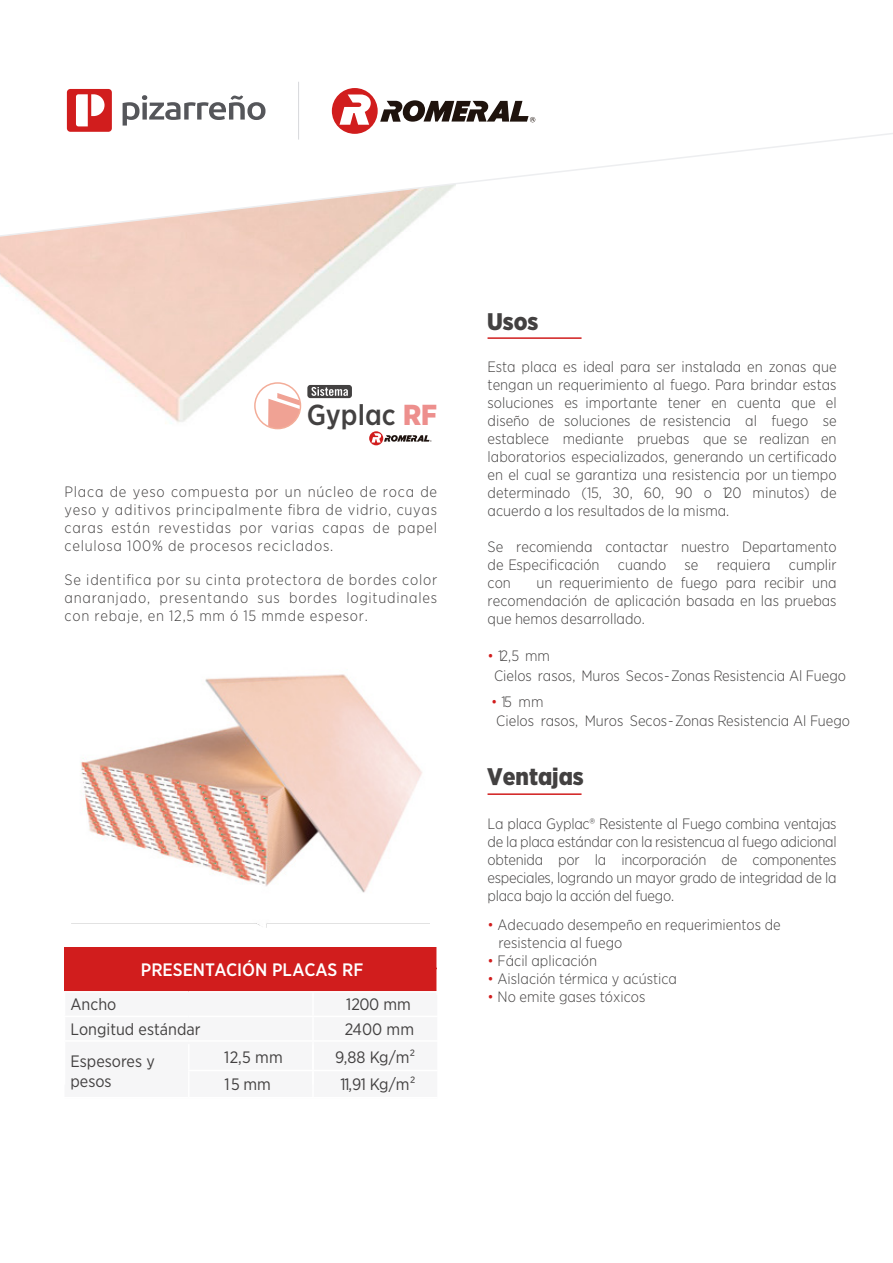
<style>
.page{position:relative;width:893px;height:1263px;background:#fff}
.page>*{position:absolute;margin:0;border:0;box-sizing:border-box;transform-origin:0 0}
.t1{font:500 28.95px "Gotham Narrow";color:#434141}
.t2{font:900 24px "Gotham Narrow";color:#434141}
.t3{font:500 18px "Gotham Narrow";color:#fff}
.t4{font:16.5px/19.8px "Gotham Narrow";color:#434141}
.t5{font:300 15px/18px "Gotham Narrow";color:#434141;text-align:justify}
.s1{font-weight:900;color:#ed8f8d}
.s2{color:#d11d1d}
</style>
<div class="page">
<img style="left:0;top:242px;width:390px;height:204px">
<svg style="left:0;top:88px;width:893px;height:154px"></svg>
<div style="left:67px;top:89px;width:45px;height:43px;background:#d11d1d;border-radius:4px"></div>
<svg style="left:76px;top:94px;width:29px;height:32px"></svg>
<svg style="left:123px;top:95px;width:142px;height:31px"></svg>
<svg style="left:380px;top:100px;width:155px;height:22px"></svg>
<div style="left:332px;top:88px;width:46px;height:46px;background:#d11d1d;border-radius:50%"></div>
<svg style="left:340px;top:94px;width:31px;height:31px"></svg>
<hr style="left:298px;top:82px;width:1px;height:58px;background:#d7d9dc">
<div style="left:65px;top:947px;width:372px;height:45px;background:#d11d1d"></div>
<hr style="left:436px;top:942px;width:2px;height:26px;background:#fff">
<hr style="left:436px;top:969px;width:2px;height:26px;background:#fff">
<hr style="left:64px;top:991px;width:125px;height:1px;background:#fff">
<hr style="left:189px;top:991px;width:124px;height:1px;background:#fff">
<hr style="left:313px;top:991px;width:125px;height:1px;background:#fff">
<svg style="left:307px;top:385px;width:45px;height:13px"></svg>
<svg style="left:255px;top:383px;width:45px;height:46px"></svg>
<svg style="left:263px;top:388px;width:37px;height:41px"></svg>
<div style="left:254px;top:382px;width:47px;height:47px;border:2px solid #f3ad99;border-radius:50%"></div>
<div style="left:369px;top:431px;width:14px;height:14px;background:#d11d1d;border-radius:50%"></div>
<svg style="left:371px;top:433px;width:61px;height:10px"></svg>
<hr style="left:488px;top:337px;width:94px;height:2px;background:#d11d1d">
<hr style="left:488px;top:793px;width:94px;height:2px;background:#d11d1d">
<img style="left:72px;top:674px;width:357px;height:253px">
<h1 class="t1" style="left:307px;top:396px;width:132px">Gyplac <span class="s1">RF</span></h1>
<p class="t5" style="left:65px;top:483px;width:374px">Placa de yeso compuesta por un núcleo de roca de yeso y aditivos principalmente fibra de vidrio, cuyas caras están revestidas por varias capas de papel celulosa 100% de procesos reciclados.</p>
<p class="t5" style="left:65px;top:570px;width:374px">Se identifica por su cinta protectora de bordes color anaranjado, presentando sus bordes logitudinales con rebaje, en 12,5 mm ó 15 mmde espesor.</p>
<p class="t3" style="left:141px;top:958px;width:224px">PRESENTACIÓN PLACAS RF</p>
<p class="t4" style="left:71px;top:994px;width:47px">Ancho</p>
<p class="t4" style="left:346px;top:994px;width:66px">1200 mm</p>
<p class="t4" style="left:71px;top:1019px;width:132px">Longitud estándar</p>
<p class="t4" style="left:345px;top:1019px;width:71px">2400 mm</p>
<p class="t4" style="left:71px;top:1051px;width:86px">Espesores y pesos</p>
<p class="t4" style="left:224px;top:1047px;width:60px">12,5 mm</p>
<p class="t4" style="left:335px;top:1047px;width:82px">9,88 Kg/m2</p>
<p class="t4" style="left:225px;top:1074px;width:48px">1 5 mm</p>
<p class="t4" style="left:341px;top:1074px;width:76px">11,91 Kg/m2</p>
<h2 class="t2" style="left:487px;top:306px;width:53px">Usos</h2>
<p class="t5" style="left:488px;top:358px;width:351px">Esta placa es ideal para ser instalada en zonas que tengan un requerimiento al fuego. Para brindar estas soluciones es importante tener en cuenta que el diseño de soluciones de resistencia al fuego se establece mediante pruebas que se realizan en laboratorios especializados, generando un certificado en el cual se garantiza una resistencia por un tiempo determinado (15, 30, 60, 90 o 120 minutos) de acuerdo a los resultados de la misma.</p>
<p class="t5" style="left:488px;top:538px;width:351px">Se recomienda contactar nuestro Departamento de Especificación cuando se requiera cumplir con</p>
<p class="t5" style="left:488px;top:574px;width:351px;text-indent:49px">un requerimiento de fuego para recibir una recomendación de aplicación basada en las pruebas que hemos desarrollado.</p>
<p class="t5" style="left:494px;top:645px;width:353px;line-height:19.8px;text-indent:-7px"><span class="s2">•</span> 12,5 mm<br>Cielos rasos, Muros Secos- Zonas Resistencia Al Fuego</p>
<p class="t5" style="left:496px;top:692px;width:355px;line-height:18.6px;text-indent:-5px"><span class="s2">•</span> 15 mm<br>Cielos rasos, Muros Secos- Zonas Resistencia Al Fuego</p>
<h2 class="t2" style="left:487px;top:761px;width:98px">Ventajas</h2>
<p class="t5" style="left:488px;top:814px;width:351px">La placa Gyplac® Resistente al Fuego combina ventajas de la placa estándar con la resistencua al fuego adicional obtenida por la incorporación de componentes especiales, logrando un mayor grado de integridad de la placa bajo la acción del fuego.</p>
<p class="t5" style="left:498px;top:916px;width:284px;text-indent:-11px"><span class="s2">•</span> Adecuado desempeño en requerimientos de resistencia al fuego</p>
<p class="t5" style="left:488px;top:952px;width:111px"><span class="s2">•</span> Fácil aplicación</p>
<p class="t5" style="left:488px;top:970px;width:191px"><span class="s2">•</span> Aislación térmica y acústica</p>
<p class="t5" style="left:488px;top:988px;width:159px"><span class="s2">•</span> No emite gases tóxicos</p>
</div>
